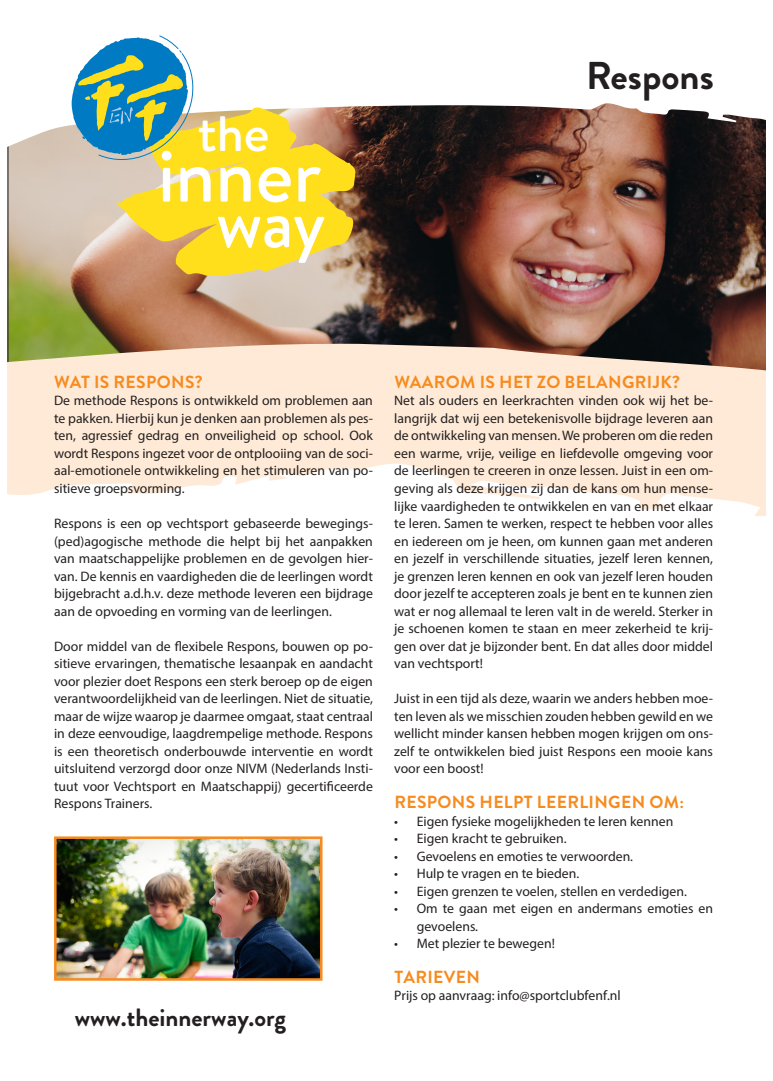
<style>
.page{position:relative;width:773px;height:1081px;background:#fff}
.page>*{position:absolute;margin:0;border:0;box-sizing:border-box;transform-origin:0 0}
.t1{font:500 73px "Brandon Text";color:#fff}
.t2{font:500 65.75px "Brandon Text";color:#fff}
.t3{font:500 49.62px "Brandon Text";color:#fff}
.brood{font:700 38.75px "Brandon Grotesque";color:#231f20}
.t4{font:700 25px "Brandon Grotesque";color:#231f20}
.t5{font:700 17.5px "Brandon Grotesque";letter-spacing:.02em;color:#f68b1f}
.t6{font:13.75px/17.5px "Myriad Pro";color:#231f20;text-align:justify}
</style>
<div class="page">
<img style="left:8px;top:166px;width:757px;height:176px">
<svg style="left:7px;top:99px;width:758px;height:67px"></svg>
<svg style="left:7px;top:342px;width:758px;height:174px;fill:#feead6"></svg>
<svg style="left:72px;top:35px;width:283px;height:241px"></svg>
<img style="left:57px;top:839px;width:262px;height:138px">
<div style="left:54px;top:836px;width:268px;height:144px;border:2px solid #f68b1f"></div>
<p class="t3" style="left:198px;top:100px;width:73px">the</p>
<p class="t1" style="left:158px;top:126px;width:165px">inner</p>
<p class="t2" style="left:216px;top:179px;width:111px">way</p>
<p class="brood" style="left:586px;top:49px;width:129px">Respons</p>
<p class="t5" style="left:54px;top:370px;width:150px">WAT IS RESPONS?</p>
<p class="t6" style="left:54px;top:392px;width:320px">De methode Respons is ontwikkeld om problemen aan te pakken. Hierbij kun je denken aan problemen als pes&shy;ten, agressief gedrag en onveiligheid op school. Ook wordt Respons ingezet voor de ontplooiing van de soci&shy;aal-emotionele ontwikkeling en het stimuleren van po&shy;sitieve groepsvorming.</p>
<p class="t6" style="left:54px;top:514px;width:320px">Respons is een op vechtsport gebaseerde bewegings-(ped)agogische methode die helpt bij het aanpakken van maatschappelijke problemen en de gevolgen hier&shy;van. De kennis en vaardigheden die de leerlingen wordt bijgebracht a.d.h.v. deze methode leveren een bijdrage aan de opvoeding en vorming van de leerlingen.</p>
<p class="t6" style="left:54px;top:637px;width:320px">Door middel van de flexibele Respons, bouwen op po&shy;sitieve ervaringen, thematische lesaanpak en aandacht voor plezier doet Respons een sterk beroep op de eigen verantwoordelijkheid van de leerlingen. Niet de situatie, maar de wijze waarop je daarmee omgaat, staat centraal in deze eenvoudige, laagdrempelige methode. Respons is een theoretisch onderbouwde interventie en wordt uitsluitend verzorgd door onze NIVM (Nederlands Insti&shy;tuut voor Vechtsport en Maatschappij) gecertificeerde Respons Trainers.</p>
<p class="t4" style="left:75px;top:1000px;width:212px">www.theinnerway.org</p>
<p class="t5" style="left:394px;top:370px;width:287px">WAAROM IS HET ZO BELANGRIJK?</p>
<p class="t6" style="left:394px;top:392px;width:320px">Net als ouders en leerkrachten vinden ook wij het be&shy;langrijk dat wij een betekenisvolle bijdrage leveren aan de ontwikkeling van mensen. We proberen om die reden een warme, vrije, veilige en liefdevolle omgeving voor de leerlingen te creeren in onze lessen. Juist in een om&shy;geving als deze krijgen zij dan de kans om hun mense&shy;lijke vaardigheden te ontwikkelen en van en met elkaar te leren. Samen te werken, respect te hebben voor alles en iedereen om je heen, om kunnen gaan met anderen en jezelf in verschillende situaties, jezelf leren kennen, je grenzen leren kennen en ook van jezelf leren houden door jezelf te accepteren zoals je bent en te kunnen zien wat er nog allemaal te leren valt in de wereld. Sterker in je schoenen komen te staan en meer zekerheid te krij&shy;gen over dat je bijzonder bent. En dat alles door middel van vechtsport!</p>
<p class="t6" style="left:394px;top:689px;width:320px">Juist in een tijd als deze, waarin we anders hebben moe&shy;ten leven als we misschien zouden hebben gewild en we wellicht minder kansen hebben mogen krijgen om ons&shy;zelf te ontwikkelen bied juist Respons een mooie kans voor een boost!</p>
<p class="t5" style="left:394px;top:790px;width:291px">RESPONS HELPT LEERLINGEN OM:</p>
<p class="t6" style="left:394px;top:812px;width:280px">• Eigen fysieke mogelijkheden te leren kennen</p>
<p class="t6" style="left:394px;top:829px;width:174px">• Eigen kracht te gebruiken.</p>
<p class="t6" style="left:394px;top:847px;width:240px">• Gevoelens en emoties te verwoorden.</p>
<p class="t6" style="left:394px;top:864px;width:186px">• Hulp te vragen en te bieden.</p>
<p class="t6" style="left:394px;top:882px;width:294px">• Eigen grenzen te voelen, stellen en verdedigen.</p>
<p class="t6" style="left:416px;top:899px;width:298px;text-indent:-22px">• Om te gaan met eigen en andermans emoties en gevoelens.</p>
<p class="t6" style="left:394px;top:934px;width:162px">• Met plezier te bewegen!</p>
<p class="t5" style="left:394px;top:965px;width:87px">TARIEVEN</p>
<p class="t6" style="left:394px;top:986px;width:228px">Prijs op aanvraag: info@sportclubfenf.nl</p>
</div>
